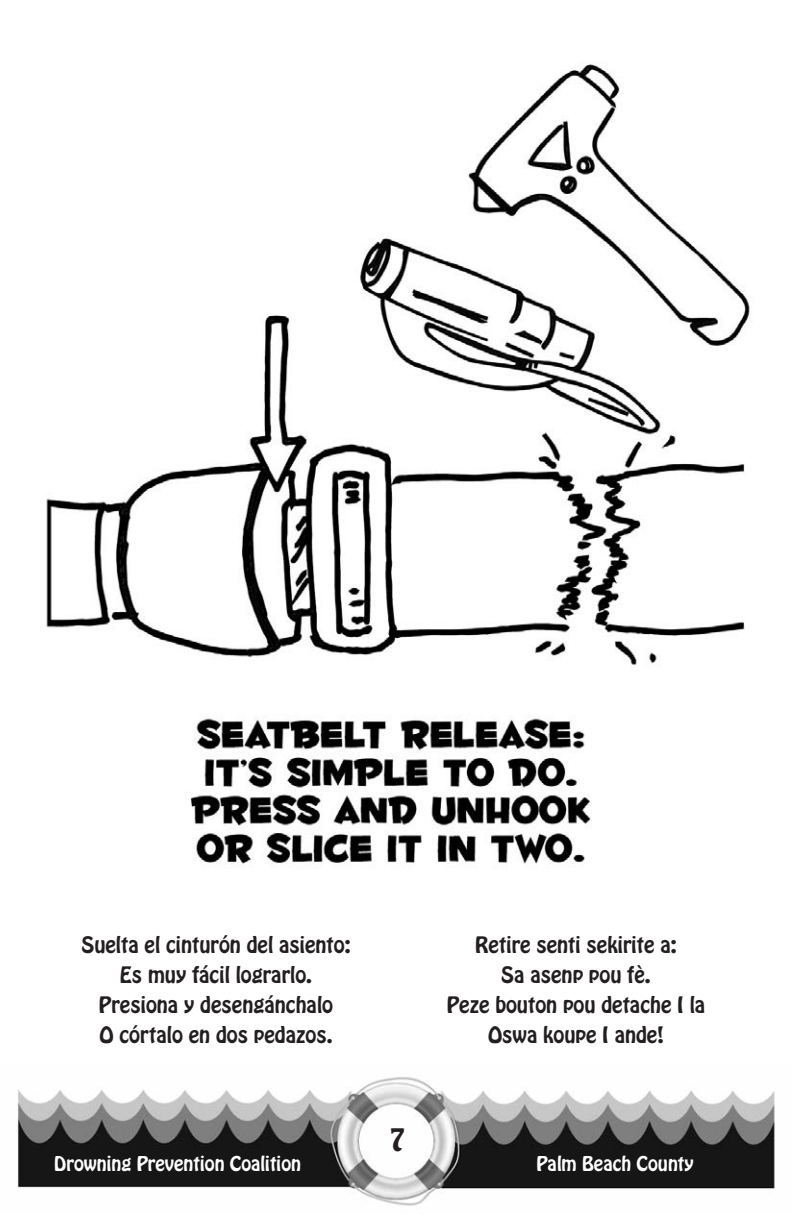
<style>
.page{position:relative;width:792px;height:1224px;background:#fff}
.page>*{position:absolute;margin:0;border:0;box-sizing:border-box;transform-origin:0 0}
.t1{font:28px "Hobo Std";color:#231f20}
.t2{font:20px/30px "Hobo Std";color:#231f20;text-align:center}
.t3{font:18px "Hobo Std";color:#fff}
</style>
<div class="page">
<img style="left:46px;top:63px;width:705px;height:802px">
<img style="left:17px;top:1077px;width:758px;height:129px">
<p class="t2" style="left:81px;top:932px;width:271px">Suelta el cinturón del asiento:<br>Es muy fácil lograrlo.<br>Presiona y desengánchalo<br>O córtalo en dos pedazos.</p>
<p class="t2" style="left:447px;top:932px;width:260px">Retire senti sekirite a:<br>Sa asenp pou fè.<br>Peze bouton pou detache I la<br>Oswa koupe I ande!</p>
<h1 class="t1" style="left:389px;top:1128px;width:18px">7</h1>
<p class="t3" style="left:54px;top:1156px;width:248px">Drowning Prevention Coalition</p>
<p class="t3" style="left:536px;top:1156px;width:159px">Palm Beach County</p>
</div>
